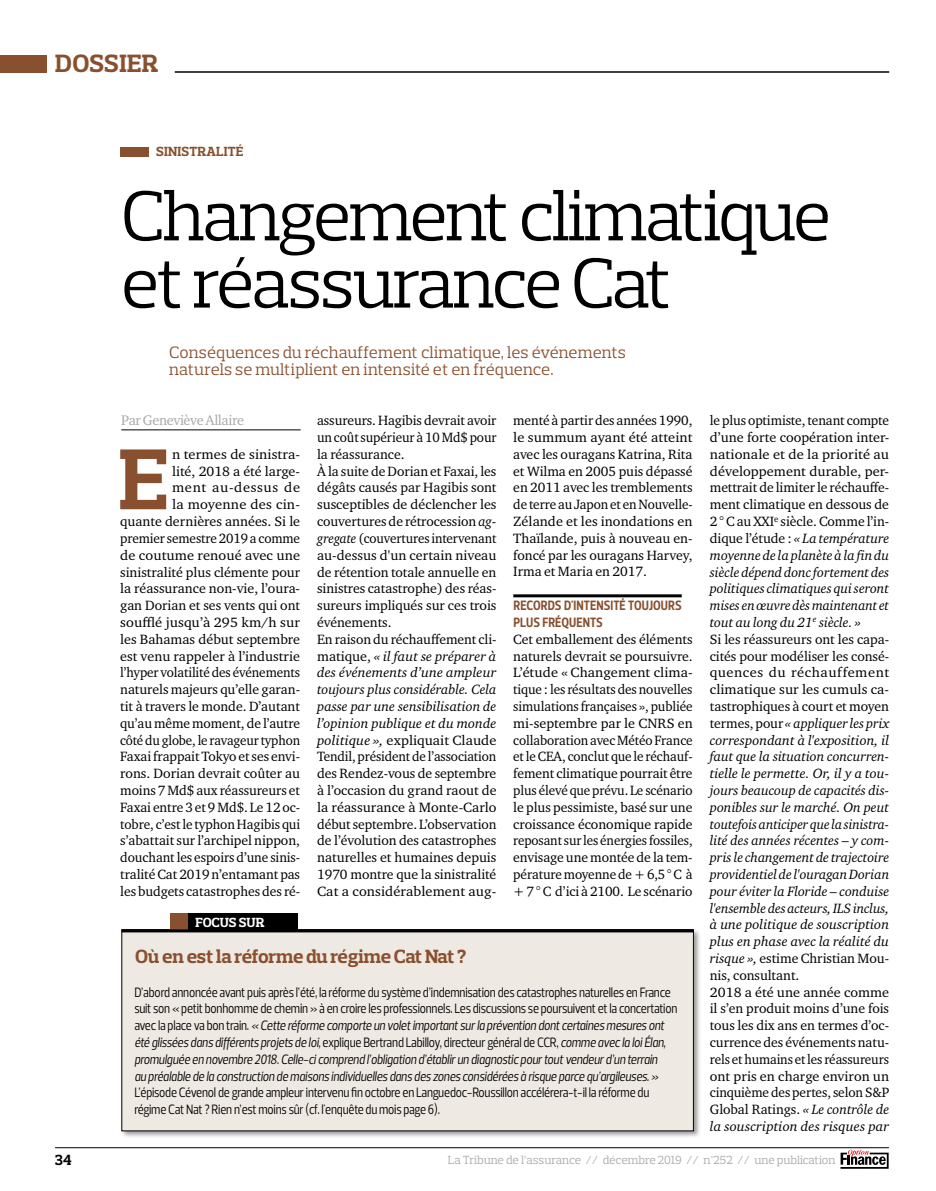
<style>
.page{position:relative;width:936px;height:1191px;background:#fff}
.page>*{position:absolute;margin:0;border:0;box-sizing:border-box;transform-origin:0 0}
.t1{font:700 87.9px "Prelo Slab";color:#89502f}
.t2{font:72px/67.2px "Prelo Slab";letter-spacing:-.04em;color:#000}
.t3{font:700 25.5px "Prelo Slab";letter-spacing:.015em;color:#89502f}
.t4{font:700 19.5px "Prelo Slab";letter-spacing:-.015em;color:#89502f}
.t5{font:16.8px/16.8px "Prelo Slab";letter-spacing:.005em;color:#89502f}
.t6{font:700 15px "Prelo Slab";color:#000}
.t7{font:14.25px "Charter ITC Std";letter-spacing:-.025em;color:#a7a9ac}
.t8{font:13.8px/16.8px "Charter ITC Std";letter-spacing:-.005em;color:#000;text-align:justify}
.t9{font:italic 13.8px/16.8px "Charter ITC Std";letter-spacing:-.005em;color:#000}
.t10{font:13.8px/16.8px "Charter ITC Std";letter-spacing:-.005em;color:#000;text-align:right;scale:1.05 1}
.t11{font:italic 13.8px/16.8px "Prelo Condensed";letter-spacing:-.015em;color:#000}
.t12{font:13.8px/16.8px "Prelo Condensed";letter-spacing:-.015em;color:#000}
.t13{font:700 13.8px/16.8px "Prelo Condensed";letter-spacing:.005em;color:#89502f}
.t14{font:700 13.5px "Prelo Slab";letter-spacing:.015em;color:#89502f}
.t15{font:700 13.5px "Prelo Slab";letter-spacing:-.005em;color:#fff}
.t16{font:12px "Prelo Slab";letter-spacing:-.01em;color:#a7a9ac}
.s1{font-style:italic}
.s2{font-style:normal}
</style>
<div class="page">
<hr style="left:55px;top:1147px;width:833px;height:1px;background:#000">
<div style="left:0;top:55px;width:47px;height:17px;background:#89502f"></div>
<hr style="left:175px;top:71px;width:714px;height:2px;background:#000">
<div style="left:839px;top:1149px;width:57px;height:25px;background:linear-gradient(to right,#fff,#fff)"></div>
<svg style="left:840px;top:1149px;width:48px;height:19px"></svg>
<div style="left:121px;top:147px;width:28px;height:9px;background:#89502f"></div>
<hr style="left:513px;top:594px;width:168px;height:3px;background:#000">
<hr style="left:121px;top:429px;width:179px;height:1px;background:#000">
<div style="left:120px;top:927px;width:581px;height:211px;background:#000;opacity:.4"></div>
<div style="left:122px;top:929px;width:571px;height:201px;background:#efe9e3"></div>
<div style="left:187px;top:912px;width:110px;height:19px;background:#000"></div>
<div style="left:170px;top:912px;width:17px;height:18px;background:#89502f"></div>
<hr style="left:122px;top:929px;width:571px;height:3px;background:#000">
<h3 class="t3" style="left:55px;top:48px;width:105px">DOSSIER</h3>
<p class="t14" style="left:156px;top:143px;width:89px">SINISTRALITÉ</p>
<h2 class="t2" style="left:121px;top:182px;width:711px">Changement climatique et réassurance Cat</h2>
<p class="t5" style="left:169px;top:344px;width:458px">Conséquences du réchauffement climatique, les événements naturels se multiplient en intensité et en fréquence.</p>
<p class="t7" style="left:121px;top:411px;width:124px">Par Geneviève Allaire</p>
<p class="t10" style="left:120px;top:445px;width:173px">n termes de sinistra-<br>lité, 2018 a été large-<br>ment au-dessus de<br>la moyenne des cin-<br>quante dernières années. Si le premier semestre 2019 a comme de coutume renoué avec une sinistralité plus clémente pour la réassurance non-vie, l’oura&shy;gan Dorian et ses vents qui ont soufflé jusqu’à 295 km/h sur les Bahamas début septembre est venu rappeler à l’industrie l’hyper volatilité des événements naturels majeurs qu’elle garan&shy;tit à travers le monde. D’autant qu’au même moment, de l’autre côté du globe, le ravageur typhon<br>Faxai frappait Tokyo et ses envi&shy;rons. Dorian devrait coûter au moins 7 Md$ aux réassureurs et<br>Faxai entre 3 et 9 Md$. Le 12 oc&shy;tobre, c’est le typhon Hagibis qui s’abattait sur l’archipel nippon, douchant les espoirs d’une sinis&shy;tralité Cat 2019 n’entamant pas les budgets catastrophes des ré-</p>
<h1 class="t1" style="left:119px;top:426px;width:52px">E</h1>
<p class="t15" style="left:196px;top:914px;width:70px">FOCUS SUR</p>
<p class="t8" style="left:317px;top:412px;width:181px;text-align:left">assureurs. Hagibis devrait avoir un coût supérieur à 10 Md$ pour la réassurance.<br>À la suite de Dorian et Faxai, les dégâts causés par Hagibis sont susceptibles de déclencher les couvertures de rétrocession <span class="s1">ag&shy;gregate</span> (couvertures intervenant au-dessus d'un certain niveau de rétention totale annuelle en sinistres catastrophe) des réas&shy;sureurs impliqués sur ces trois événements.<br>En raison du réchauffement cli&shy;matique, <span class="s1">« il faut se préparer à des événements d’une ampleur toujours plus considérable. Cela passe par une sensibilisation de l’opinion publique et du monde politique »,</span> expliquait Claude<br>Tendil, président de l’association des Rendez-vous de septembre à l’occasion du grand raout de la réassurance à Monte-Carlo début septembre. L’observation de l’évolution des catastrophes naturelles et humaines depuis<br>1970 montre que la sinistralité<br>Cat a considérablement aug-</p>
<p class="t8" style="left:513px;top:412px;width:181px">menté à partir des années 1990, le summum ayant été atteint avec les ouragans Katrina, Rita et Wilma en 2005 puis dépassé en 2011 avec les tremblements de terre au Japon et en Nouvelle-Zélande et les inondations en Thaïlande, puis à nouveau en&shy;foncé par les ouragans Harvey, Irma et Maria en 2017.</p>
<p class="t13" style="left:513px;top:597px;width:170px">RECORDS D'INTENSITÉ TOUJOURS<br>PLUS FRÉQUENTS</p>
<p class="t8" style="left:513px;top:630px;width:181px">Cet emballement des éléments naturels devrait se poursuivre.<br>L’étude « Changement clima&shy;tique : les résultats des nouvelles simulations françaises », publiée mi-septembre par le CNRS en collaboration avec Météo France et le CEA, conclut que le réchauf&shy;fement climatique pourrait être plus élevé que prévu. Le scénario le plus pessimiste, basé sur une croissance économique rapide reposant sur les énergies fossiles, envisage une montée de la tem&shy;pérature moyenne de + 6,5 ° C à + 7 ° C d’ici à 2100. Le scénario</p>
<h3 class="t4" style="left:135px;top:944px;width:333px">Où en est la réforme du régime Cat Nat ?</h3>
<p class="t11" style="left:134px;top:983px;width:544px"><span class="s2">D’abord annoncée avant puis après l’été, la réforme du système d’indemnisation des catastrophes naturelles en France suit son « petit bonhomme de chemin » à en croire les professionnels. Les discussions se poursuivent et la concertation avec la place va bon train.</span> «Cette réforme comporte un volet important sur la prévention dont certaines mesures ont été glissées dans différents projets de loi, <span class="s2">explique Bertrand Labilloy, directeur général de CCR,</span> comme avec la loi Élan, promulguée en novembre 2018. Celle-ci comprend l’obligation d’établir un diagnostic pour tout vendeur d’un terrain<br>au préalable de la construction de maisons individuelles dans des zones considérées à risque parce qu’argileuses.»</p>
<p class="t12" style="left:134px;top:1084px;width:516px">L’épisode Cévenol de grande ampleur intervenu fin octobre en Languedoc-Roussillon accélérera-t-il la réforme du régime Cat Nat ? Rien n’est moins sûr (cf. l'enquête du mois page 6).</p>
<p class="t9" style="left:709px;top:412px;width:181px"><span class="s2">le plus optimiste, tenant compte d’une forte coopération inter&shy;nationale et de la priorité au développement durable, per&shy;mettrait de limiter le réchauffe&shy;ment climatique en dessous de<br>2 ° C au XXI</span><sup>e</sup> <span class="s2">siècle. Comme l’in&shy;dique l’étude :</span> « La température moyenne de la planète à la fin du siècle dépend donc fortement des politiques climatiques qui seront mises en œuvre dès maintenant et tout au long du 21<sup>e</sup> siècle. »<br><span class="s2">Si les réassureurs ont les capa&shy;cités pour modéliser les consé&shy;quences du réchauffement climatique sur les cumuls ca&shy;tastrophiques à court et moyen termes, pour</span> « appliquer les prix correspondant à l'exposition, il faut que la situation concurren&shy;tielle le permette. Or, il y a tou&shy;jours beaucoup de capacités dis&shy;ponibles sur le marché. On peut toutefois anticiper que la sinistra&shy;lité des années récentes – y com&shy;pris le changement de trajectoire providentiel de l'ouragan Dorian pour éviter la Floride – conduise l'ensemble des acteurs, ILS inclus, à une politique de souscription plus en phase avec la réalité du risque », <span class="s2">estime Christian Mou&shy;nis, consultant.<br>2018 a été une année comme il s’en produit moins d’une fois tous les dix ans en termes d’oc&shy;currence des événements natu&shy;rels et humains et les réassureurs ont pris en charge environ un cinquième des pertes, selon S&amp;P<br>Global Ratings.</span> « Le contrôle de la souscription des risques par</p>
<p class="t6" style="left:55px;top:1150px;width:18px">34</p>
<p class="t16" style="left:448px;top:1153px;width:389px">La Tribune de l’assurance // décembre 2019 // n°252 // une publication</p>
</div>
